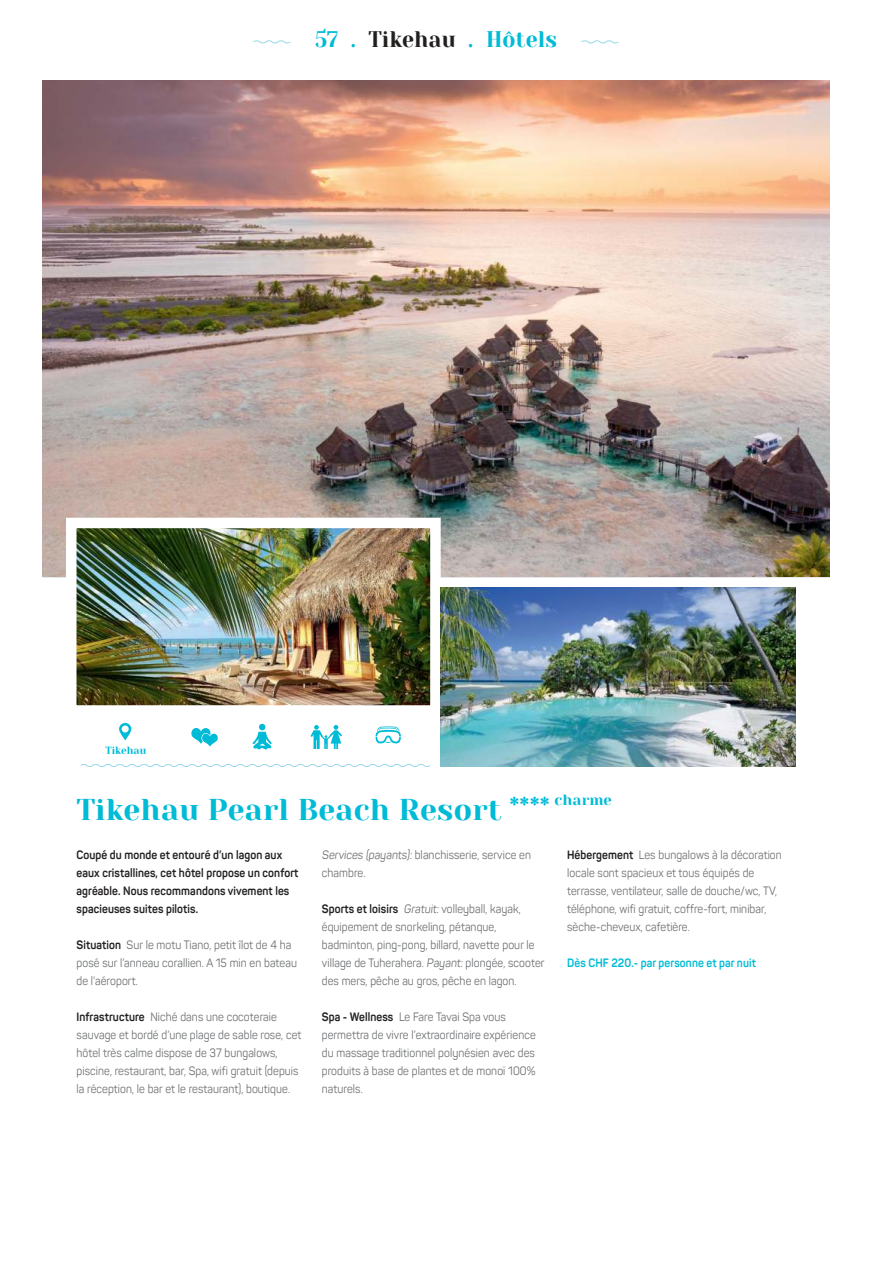
<style>
.page{position:relative;width:872px;height:1263px;background:#fff}
.page>*{position:absolute;margin:0;border:0;box-sizing:border-box;transform-origin:0 0}
.t1{font:30px "Yeseva One";letter-spacing:.01em;color:#00bbd6}
.t2{font:22.5px "Yeseva One";letter-spacing:.01em;color:#00bbd6;scale:.95 1}
.t3{font:12px/18px "Panton";letter-spacing:.01em;color:#6c6e70;scale:.9 1}
.t4{font:700 12px/18px "Panton";letter-spacing:.01em;color:#221f1f;scale:.9 1}
.t5{font:700 12px "Panton";letter-spacing:.01em;color:#00bbd6;scale:.9 1}
.t6{font:10.5px "Yeseva One";letter-spacing:.01em;color:#00bbd6;scale:.95 1}
.s1{color:#221f1f}
.s2{font-size:25.5px}
.s3{font-weight:700;color:#221f1f}
</style>
<div class="page">
<img style="left:43px;top:81px;width:786px;height:496px">
<svg style="left:80px;top:764px;width:351px;height:3px"></svg>
<img style="left:61px;top:512px;width:385px;height:209px">
<img style="left:441px;top:588px;width:354px;height:179px">
<svg style="left:191px;top:728px;width:27px;height:19px"></svg>
<svg style="left:252px;top:724px;width:20px;height:26px"></svg>
<svg style="left:310px;top:725px;width:32px;height:24px"></svg>
<svg style="left:119px;top:723px;width:12px;height:17px"></svg>
<div style="left:122px;top:725px;width:7px;height:7px;background:#fff;border-radius:50%"></div>
<svg style="left:253px;top:40px;width:38px;height:4px"></svg>
<svg style="left:581px;top:40px;width:38px;height:4px"></svg>
<svg style="left:375px;top:726px;width:26px;height:18px"></svg>
<h2 class="t2" style="left:315px;top:28px;width:256px">57 . <span class="s1">Tikehau</span> . Hôtels</h2>
<p class="t6" style="left:106px;top:745px;width:44px">Tikehau</p>
<h1 class="t1" style="left:77px;top:795px;width:537px">Tikehau Pearl Beach Resort <span class="s2">****</span> <sup>charme</sup></h1>
<p class="t4" style="left:77px;top:847px;width:248px">Coupé du monde et entouré d’un lagon aux eaux cristallines, cet hôtel propose un confort agréable. Nous recommandons vivement les spacieuses suites pilotis.</p>
<p class="t3" style="left:77px;top:937px;width:246px"><span class="s3">Situation</span> Sur le motu Tiano, petit îlot de 4 ha posé sur l’anneau corallien. A 15 min en bateau de l’aéroport.</p>
<p class="t3" style="left:77px;top:1009px;width:251px"><span class="s3">Infrastructure</span> Niché dans une cocoteraie sauvage et bordé d’une plage de sable rose, cet hôtel très calme dispose de 37 bungalows, piscine, restaurant, bar, Spa, wifi gratuit (depuis la réception, le bar et le restaurant), boutique.</p>
<p class="t3" style="left:322px;top:847px;width:234px">Services (payants): blanchisserie, service en chambre.</p>
<p class="t3" style="left:322px;top:901px;width:249px"><span class="s3">Sports et loisirs</span> Gratuit: volleyball, kayak, équipement de snorkeling, pétanque, badminton, ping-pong, billard, navette pour le village de Tuherahera. Payant: plongée, scooter des mers, pêche au gros, pêche en lagon.</p>
<p class="t3" style="left:322px;top:1009px;width:239px"><span class="s3">Spa - Wellness</span> Le Fare Tavai Spa vous permettra de vivre l’extraordinaire expérience du massage traditionnel polynésien avec des produits à base de plantes et de monoï 100% naturels.</p>
<p class="t3" style="left:567px;top:847px;width:240px"><span class="s3">Hébergement</span> Les bungalows à la décoration locale sont spacieux et tous équipés de terrasse, ventilateur, salle de douche/wc, TV, téléphone, wifi gratuit, coffre-fort, minibar, sèche-cheveux, cafetière.</p>
<p class="t5" style="left:567px;top:958px;width:211px">Dès CHF 220.- par personne et par nuit</p>
</div>
